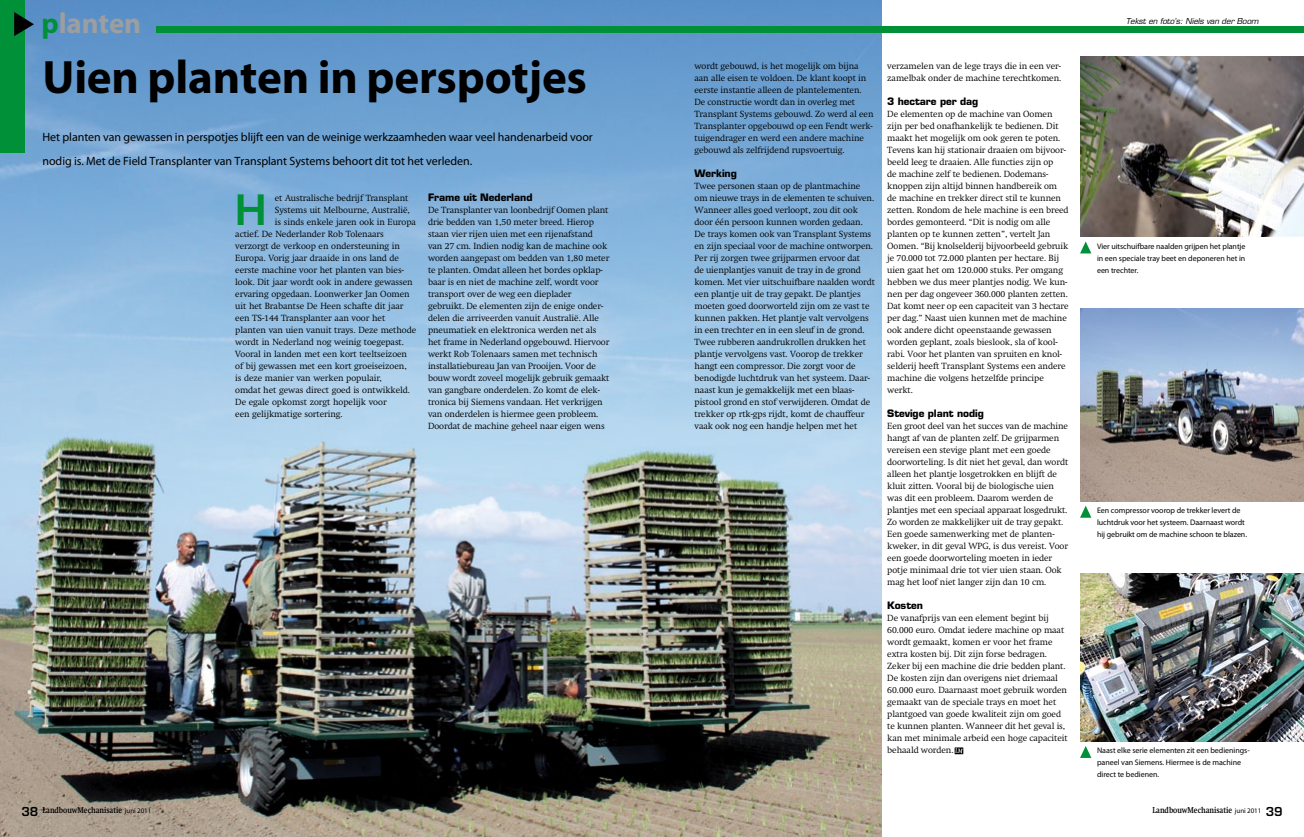
<style>
.page{position:relative;width:1304px;height:837px;background:#fff}
.page>*{position:absolute;margin:0;border:0;box-sizing:border-box;transform-origin:0 0}
.t1{font:700 47px "Myriad Pro";letter-spacing:-.005em;color:#000}
.t2{font:600 40.8px "Eurostile LT Std";color:#009037}
.t3{font:700 29px "Myriad Pro";letter-spacing:-.005em;color:#9c9e9f}
.t4{font:12px/24px "Myriad Pro";letter-spacing:-.005em;color:#000}
.t5{font:700 10px "Eurostile LT Std";letter-spacing:-.005em;color:#000}
.t6{font:300 8.8px/12px "Swift";letter-spacing:-.005em;color:#000}
.t7{font:700 8.4px "Swift";letter-spacing:-.005em;color:#000;scale:.83 1}
.t8{font:8px/12px "Myriad Pro";letter-spacing:-.005em;color:#000}
.t9{font:italic 8px "Eurostile LT Std";letter-spacing:-.005em;color:#000}
.s1{color:#009037}
.s2{font-family:"Eurostile LT Std";font-weight:600;font-size:12px}
.s3{font-family:"Myriad Pro";font-weight:400;font-size:7px}
</style>
<div class="page">
<img style="left:0;top:0;width:882px;height:836px">
<div style="left:0;top:0;width:24px;height:153px;background:#009037"></div>
<svg style="left:14px;top:12px;width:20px;height:24px"></svg>
<div style="left:157px;top:27px;width:1147px;height:6px;background:#009037"></div>
<img style="left:1080px;top:57px;width:224px;height:180px">
<img style="left:1080px;top:309px;width:224px;height:192px">
<img style="left:1080px;top:573px;width:224px;height:168px">
<svg style="left:1080px;top:241px;width:11px;height:12px"></svg>
<svg style="left:1080px;top:506px;width:11px;height:11px"></svg>
<svg style="left:1080px;top:746px;width:11px;height:11px"></svg>
<svg style="left:955px;top:747px;width:8px;height:7px"></svg>
<svg style="left:955px;top:748px;width:8px;height:5px"></svg>
<h3 class="t3" style="left:42px;top:4px;width:101px"><span class="s1">p</span>lanten</h3>
<p class="t9" style="left:1126px;top:17px;width:134px">Tekst en foto’s: Niels van der Boom</p>
<p class="t6" style="left:694px;top:60px;width:181px">wordt gebouwd, is het mogelijk om bijna aan alle eisen te voldoen. De klant koopt in eerste instantie alleen de plantelementen.<br>De constructie wordt dan in overleg met Transplant Systems gebouwd. Zo werd al een Transplanter opgebouwd op een Fendt werk&shy;tuigendrager en werd een andere machine gebouwd als zelfrijdend rupsvoertuig.</p>
<p class="t5" style="left:694px;top:167px;width:44px">Werking</p>
<p class="t6" style="left:694px;top:180px;width:182px">Twee personen staan op de plantmachine om nieuwe trays in de elementen te schuiven.<br>Wanneer alles goed verloopt, zou dit ook door één persoon kunnen worden gedaan.<br>De trays komen ook van Transplant Systems en zijn speciaal voor de machine ontworpen.<br>Per rij zorgen twee grijparmen ervoor dat<br>de uienplantjes vanuit de tray in de grond komen. Met vier uitschuifbare naalden wordt een plantje uit de tray gepakt. De plantjes moeten goed doorworteld zijn om ze vast te kunnen pakken. Het plantje valt vervolgens in een trechter en in een sleuf in de grond.<br>Twee rubberen aandrukrollen drukken het plantje vervolgens vast. Voorop de trekker hangt een compressor. Die zorgt voor de benodigde luchtdruk van het systeem. Daar&shy;naast kun je gemakkelijk met een blaas&shy;pistool grond en stof verwijderen. Omdat de trekker op rtk-gps rijdt, komt de chauffeur vaak ook nog een handje helpen met het</p>
<h1 class="t1" style="left:43px;top:46px;width:546px">Uien planten in perspotjes</h1>
<h3 class="t4" style="left:43px;top:124px;width:552px">Het planten van gewassen in perspotjes blijft een van de weinige werkzaamheden waar veel handenarbeid voor nodig is. Met de Field Transplanter van Transplant Systems behoort dit tot het verleden.</h3>
<p class="t6" style="left:887px;top:60px;width:176px">verzamelen van de lege trays die in een ver&shy;zamelbak onder de machine terechtkomen.</p>
<p class="t5" style="left:887px;top:95px;width:93px">3 hectare per dag</p>
<p class="t6" style="left:887px;top:108px;width:183px">De elementen op de machine van Oomen zijn per bed onafhankelijk te bedienen. Dit maakt het mogelijk om ook geren te poten.<br>Tevens kan hij stationair draaien om bijvoor&shy;beeld leeg te draaien. Alle functies zijn op<br>de machine zelf te bedienen. Dodemans&shy;knoppen zijn altijd binnen handbereik om de machine en trekker direct stil te kunnen zetten. Rondom de hele machine is een breed bordes gemonteerd. “Dit is nodig om alle planten op te kunnen zetten”, vertelt Jan Oomen. “Bij knolselderij bijvoorbeeld gebruik je 70.000 tot 72.000 planten per hectare. Bij uien gaat het om 120.000 stuks. Per omgang hebben we dus meer plantjes nodig. We kun&shy;nen per dag ongeveer 360.000 planten zetten.<br>Dat komt neer op een capaciteit van 3 hectare per dag.” Naast uien kunnen met de machine ook andere dicht opeenstaande gewassen worden geplant, zoals bieslook, sla of kool&shy;rabi. Voor het planten van spruiten en knol&shy;selderij heeft Transplant Systems een andere machine die volgens hetzelfde principe werkt.</p>
<p class="t5" style="left:887px;top:407px;width:98px">Stevige plant nodig</p>
<p class="t6" style="left:887px;top:420px;width:182px">Een groot deel van het succes van de machine hangt af van de planten zelf. De grijparmen vereisen een stevige plant met een goede doorworteling. Is dit niet het geval, dan wordt alleen het plantje losgetrokken en blijft de kluit zitten. Vooral bij de biologische uien was dit een probleem. Daarom werden de plantjes met een speciaal apparaat losgedrukt.<br>Zo worden ze makkelijker uit de tray gepakt.<br>Een goede samenwerking met de planten&shy;kweker, in dit geval WPG, is dus vereist. Voor een goede doorworteling moeten in ieder potje minimaal drie tot vier uien staan. Ook mag het loof niet langer zijn dan 10 cm.</p>
<p class="t5" style="left:887px;top:599px;width:37px">Kosten</p>
<p class="t6" style="left:887px;top:612px;width:182px">De vanafprijs van een element begint bij 60.000 euro. Omdat iedere machine op maat wordt gemaakt, komen er voor het frame extra kosten bij. Dit zijn forse bedragen.<br>Zeker bij een machine die drie bedden plant.<br>De kosten zijn dan overigens niet driemaal 60.000 euro. Daarnaast moet gebruik worden gemaakt van de speciale trays en moet het plantgoed van goede kwaliteit zijn om goed te kunnen planten. Wanneer dit het geval is, kan met minimale arbeid een hoge capaciteit behaald worden.</p>
<p class="t5" style="left:428px;top:191px;width:106px">Frame uit Nederland</p>
<p class="t6" style="left:428px;top:204px;width:183px">De Transplanter van loonbedrijf Oomen plant drie bedden van 1,50 meter breed. Hierop staan vier rijen uien met een rijenafstand van 27 cm. Indien nodig kan de machine ook worden aangepast om bedden van 1,80 meter te planten. Omdat alleen het bordes opklap&shy;baar is en niet de machine zelf, wordt voor transport over de weg een dieplader gebruikt. De elementen zijn de enige onder&shy;delen die arriveerden vanuit Australië. Alle pneumatiek en elektronica werden net als het frame in Nederland opgebouwd. Hiervoor werkt Rob Tolenaars samen met technisch installatiebureau Jan van Prooijen. Voor de bouw wordt zoveel mogelijk gebruik gemaakt van gangbare onderdelen. Zo komt de elek&shy;tronica bij Siemens vandaan. Het verkrijgen van onderdelen is hiermee geen probleem.<br>Doordat de machine geheel naar eigen wens</p>
<h2 class="t2" style="left:235px;top:184px;width:33px">H</h2>
<p class="t6" style="left:275px;top:192px;width:135px">et Australische bedrijf Transplant</p>
<p class="t6" style="left:275px;top:204px;width:137px">Systems uit Melbourne, Australië,</p>
<p class="t6" style="left:275px;top:216px;width:143px">is sinds enkele jaren ook in Europa</p>
<p class="t6" style="left:235px;top:228px;width:150px">actief. De Nederlander Rob Tolenaars</p>
<p class="t6" style="left:235px;top:240px;width:166px">verzorgt de verkoop en ondersteuning in</p>
<p class="t6" style="left:235px;top:252px;width:165px">Europa. Vorig jaar draaide in ons land de</p>
<p class="t6" style="left:235px;top:264px;width:170px">eerste machine voor het planten van bies-</p>
<p class="t6" style="left:235px;top:276px;width:179px">look. Dit jaar wordt ook in andere gewassen</p>
<p class="t6" style="left:235px;top:288px;width:176px">ervaring opgedaan. Loonwerker Jan Oomen</p>
<p class="t6" style="left:235px;top:300px;width:170px">uit het Brabantse De Heen schafte dit jaar</p>
<p class="t6" style="left:235px;top:312px;width:151px">een TS-144 Transplanter aan voor het</p>
<p class="t6" style="left:235px;top:324px;width:183px">planten van uien vanuit trays. Deze methode</p>
<p class="t6" style="left:235px;top:336px;width:170px">wordt in Nederland nog weinig toegepast.</p>
<p class="t6" style="left:235px;top:348px;width:173px">Vooral in landen met een kort teeltseizoen</p>
<p class="t6" style="left:235px;top:360px;width:173px">of bij gewassen met een kort groeiseizoen,</p>
<p class="t6" style="left:235px;top:372px;width:148px">is deze manier van werken populair,</p>
<p class="t6" style="left:235px;top:384px;width:176px">omdat het gewas direct goed is ontwikkeld.</p>
<p class="t6" style="left:235px;top:396px;width:153px">De egale opkomst zorgt hopelijk voor</p>
<p class="t6" style="left:235px;top:408px;width:109px">een gelijkmatige sortering.</p>
<p class="t8" style="left:1097px;top:240px;width:150px;text-align:justify">Vier uitschuifbare naalden grijpen het plantje in een speciale tray beet en deponeren het in een trechter.</p>
<p class="t8" style="left:1097px;top:504px;width:151px">Een compressor voorop de trekker levert de luchtdruk voor het systeem. Daarnaast wordt hij gebruikt om de machine schoon te blazen.</p>
<p class="t8" style="left:1097px;top:744px;width:154px">Naast elke serie elementen zit een bedienings&shy;paneel van Siemens. Hiermee is de machine direct te bedienen.</p>
<p class="t7" style="left:21px;top:805px;width:158px"><span class="s2">38</span> LandbouwMechanisatie <span class="s3">juni 2011</span></p>
<p class="t7" style="left:1152px;top:805px;width:158px">LandbouwMechanisatie <span class="s3">juni 2011</span> <span class="s2">39</span></p>
</div>
